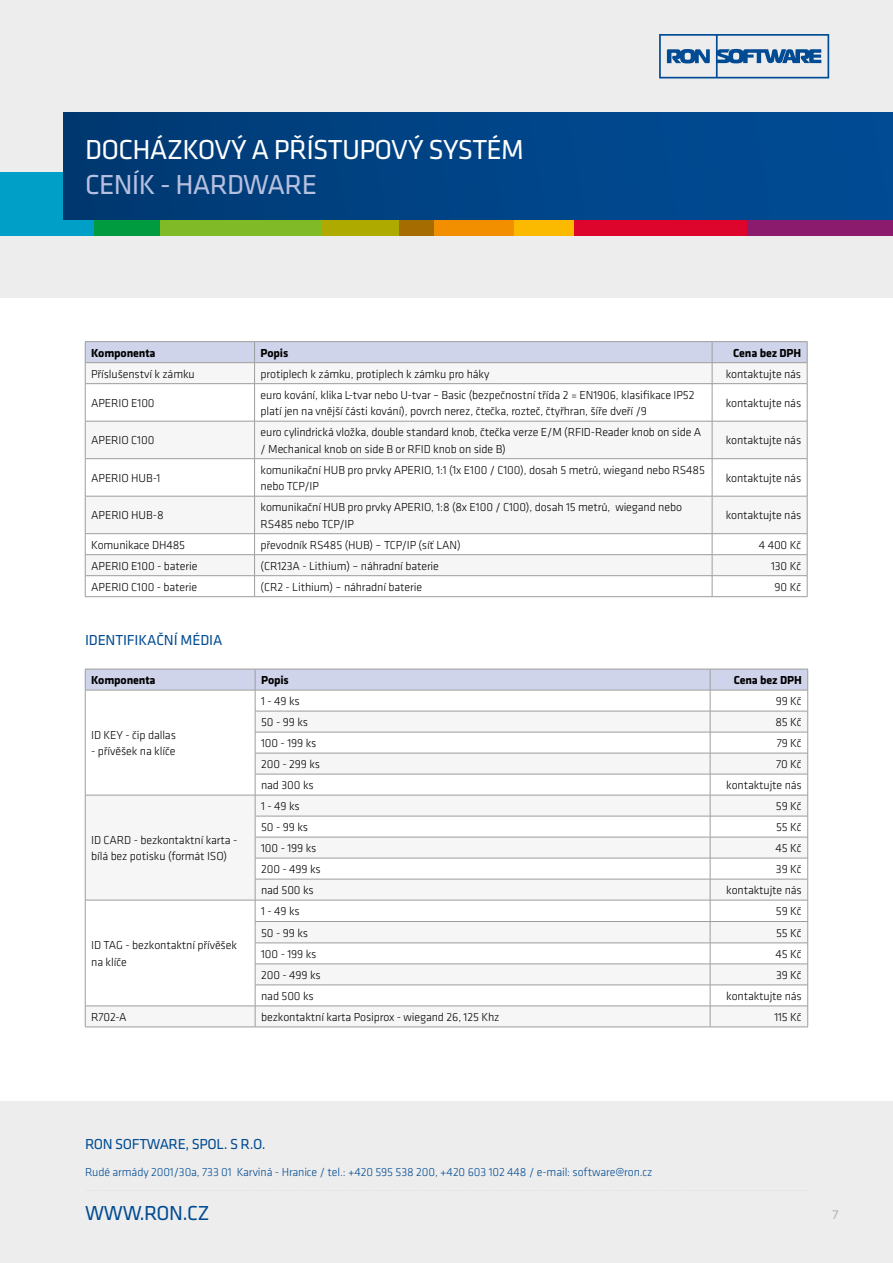
<style>
.page{position:relative;width:893px;height:1263px;background:#fff}
.page>*{position:absolute;margin:0;border:0;box-sizing:border-box;transform-origin:0 0}
.t1{font:28.5px "Klavika";letter-spacing:-.025em;color:#fff}
.t2{font:28.5px "Klavika";letter-spacing:-.025em;color:#b8c0e0}
.t3{font:21px "Klavika";letter-spacing:-.025em;color:#004b93}
.t4{font:15px "Klavika";letter-spacing:-.01em;color:#004b93}
.t5{font:13.5px "Klavika";color:#b3b2b2}
.t6{font:300 12px/16.5px "Klavika";letter-spacing:-.01em;color:#000}
.t7{font:300 12px "Klavika";letter-spacing:-.01em;color:#004b93}
.t8{font:700 12px "Klavika";letter-spacing:-.01em;color:#000}
</style>
<div class="page">
<div style="left:0;top:0;width:893px;height:298px;background:#ededed"></div>
<div style="left:0;top:1101px;width:893px;height:162px;background:#ededed"></div>
<div style="left:0;top:172px;width:744px;height:64px;background:#009fc8"></div>
<div style="left:94px;top:172px;width:650px;height:64px;background:#009b3e"></div>
<div style="left:160px;top:172px;width:635px;height:64px;background:#80ba27"></div>
<svg style="left:323px;top:172px;width:566px;height:64px;background:#a19107"></svg>
<div style="left:434px;top:172px;width:459px;height:64px;background:#f18f00"></div>
<div style="left:514px;top:172px;width:379px;height:64px;background:#fbba00"></div>
<div style="left:574px;top:172px;width:319px;height:64px;background:#dd052b"></div>
<div style="left:747px;top:172px;width:146px;height:64px;background:#8b1c6d"></div>
<div style="left:64px;top:113px;width:829px;height:106px;background:linear-gradient(to right,#003972,#004d98)"></div>
<svg style="left:659px;top:34px;width:170px;height:44px"></svg>
<svg style="left:86px;top:384px;width:721px;height:191px;fill:#f6f6f6"></svg>
<hr style="left:85px;top:383px;width:170px;height:1px;background:#9d9d9c">
<hr style="left:255px;top:383px;width:457px;height:1px;background:#9d9d9c">
<hr style="left:712px;top:383px;width:95px;height:1px;background:#9d9d9c">
<hr style="left:85px;top:421px;width:170px;height:1px;background:#9d9d9c">
<hr style="left:255px;top:421px;width:457px;height:1px;background:#9d9d9c">
<hr style="left:712px;top:421px;width:95px;height:1px;background:#9d9d9c">
<hr style="left:85px;top:458px;width:170px;height:1px;background:#9d9d9c">
<hr style="left:255px;top:458px;width:457px;height:1px;background:#9d9d9c">
<hr style="left:712px;top:458px;width:95px;height:1px;background:#9d9d9c">
<hr style="left:85px;top:341px;width:170px;height:1px;background:#9d9d9c">
<hr style="left:255px;top:341px;width:457px;height:1px;background:#9d9d9c">
<hr style="left:712px;top:341px;width:95px;height:1px;background:#9d9d9c">
<hr style="left:712px;top:496px;width:1px;height:37px;background:#9d9d9c">
<hr style="left:807px;top:496px;width:1px;height:37px;background:#9d9d9c">
<hr style="left:255px;top:533px;width:457px;height:1px;background:#9d9d9c">
<hr style="left:712px;top:533px;width:95px;height:1px;background:#9d9d9c">
<hr style="left:255px;top:554px;width:457px;height:1px;background:#9d9d9c">
<hr style="left:712px;top:554px;width:95px;height:1px;background:#9d9d9c">
<hr style="left:255px;top:575px;width:457px;height:1px;background:#9d9d9c">
<hr style="left:712px;top:575px;width:95px;height:1px;background:#9d9d9c">
<svg style="left:712px;top:534px;width:1px;height:62px"></svg>
<svg style="left:807px;top:534px;width:1px;height:62px"></svg>
<hr style="left:255px;top:596px;width:457px;height:1px;background:#9d9d9c">
<hr style="left:712px;top:596px;width:95px;height:1px;background:#9d9d9c">
<hr style="left:85px;top:496px;width:1px;height:37px;background:#9d9d9c">
<hr style="left:254px;top:496px;width:1px;height:37px;background:#9d9d9c">
<hr style="left:85px;top:533px;width:170px;height:1px;background:#9d9d9c">
<hr style="left:85px;top:554px;width:170px;height:1px;background:#9d9d9c">
<hr style="left:85px;top:575px;width:170px;height:1px;background:#9d9d9c">
<svg style="left:85px;top:534px;width:1px;height:62px"></svg>
<svg style="left:254px;top:534px;width:1px;height:62px"></svg>
<hr style="left:85px;top:596px;width:170px;height:1px;background:#9d9d9c">
<svg style="left:85px;top:342px;width:723px;height:41px"></svg>
<hr style="left:85px;top:384px;width:1px;height:37px;background:#9d9d9c">
<hr style="left:254px;top:384px;width:1px;height:37px;background:#9d9d9c">
<hr style="left:712px;top:384px;width:1px;height:37px;background:#9d9d9c">
<hr style="left:807px;top:384px;width:1px;height:37px;background:#9d9d9c">
<hr style="left:85px;top:421px;width:1px;height:37px;background:#9d9d9c">
<hr style="left:254px;top:421px;width:1px;height:37px;background:#9d9d9c">
<hr style="left:712px;top:421px;width:1px;height:37px;background:#9d9d9c">
<hr style="left:807px;top:421px;width:1px;height:37px;background:#9d9d9c">
<hr style="left:85px;top:459px;width:1px;height:37px;background:#9d9d9c">
<hr style="left:254px;top:459px;width:1px;height:37px;background:#9d9d9c">
<hr style="left:712px;top:459px;width:1px;height:37px;background:#9d9d9c">
<hr style="left:807px;top:459px;width:1px;height:37px;background:#9d9d9c">
<hr style="left:85px;top:496px;width:170px;height:1px;background:#9d9d9c">
<hr style="left:255px;top:496px;width:457px;height:1px;background:#9d9d9c">
<hr style="left:712px;top:496px;width:95px;height:1px;background:#9d9d9c">
<hr style="left:85px;top:1027px;width:170px;height:1px;background:#9d9d9c">
<hr style="left:255px;top:1027px;width:455px;height:1px;background:#9d9d9c">
<hr style="left:710px;top:1027px;width:98px;height:1px;background:#9d9d9c">
<svg style="left:85px;top:669px;width:723px;height:358px"></svg>
<hr style="left:85px;top:690px;width:170px;height:1px;background:#9d9d9c">
<hr style="left:255px;top:690px;width:455px;height:1px;background:#9d9d9c">
<hr style="left:710px;top:690px;width:98px;height:1px;background:#9d9d9c">
<h1 class="t1" style="left:85px;top:134px;width:440px">DOCHÁZKOVÝ A PŘÍSTUPOVÝ SYSTÉM</h1>
<h1 class="t2" style="left:85px;top:169px;width:234px">CENÍK - HARDWARE</h1>
<p class="t8" style="left:91px;top:346px;width:66px">Komponenta</p>
<p class="t8" style="left:261px;top:346px;width:29px">Popis</p>
<p class="t8" style="left:733px;top:346px;width:70px">Cena bez DPH</p>
<p class="t6" style="left:91px;top:366px;width:105px">Příslušenství k zámku</p>
<p class="t6" style="left:261px;top:366px;width:230px">protiplech k zámku, protiplech k zámku pro háky</p>
<p class="t6" style="left:726px;top:366px;width:77px">kontaktujte nás</p>
<p class="t6" style="left:91px;top:395px;width:65px">APERIO E100</p>
<p class="t6" style="left:261px;top:387px;width:435px">euro kování, klika L-tvar nebo U-tvar – Basic (bezpečnostní třída 2 = EN1906, klasifikace IP52 platí jen na vnější části kování), povrch nerez, čtečka, rozteč, čtyřhran, šíře dveří /9</p>
<p class="t6" style="left:726px;top:395px;width:77px">kontaktujte nás</p>
<p class="t6" style="left:91px;top:432px;width:65px">APERIO C100</p>
<p class="t6" style="left:261px;top:424px;width:442px">euro cylindrická vložka, double standard knob, čtečka verze E/M (RFID-Reader knob on side A / Mechanical knob on side B or RFID knob on side B)</p>
<p class="t6" style="left:726px;top:432px;width:77px">kontaktujte nás</p>
<p class="t6" style="left:91px;top:470px;width:71px">APERIO HUB-1</p>
<p class="t6" style="left:261px;top:462px;width:446px">komunikační HUB pro prvky APERIO, 1:1 (1x E100 / C100), dosah 5 metrů, wiegand nebo RS485 nebo TCP/IP</p>
<p class="t6" style="left:726px;top:470px;width:77px">kontaktujte nás</p>
<p class="t6" style="left:91px;top:507px;width:74px">APERIO HUB-8</p>
<p class="t6" style="left:261px;top:499px;width:423px">komunikační HUB pro prvky APERIO, 1:8 (8x E100 / C100), dosah 15 metrů, wiegand nebo<br>RS485 nebo TCP/IP</p>
<p class="t6" style="left:726px;top:507px;width:77px">kontaktujte nás</p>
<p class="t6" style="left:91px;top:537px;width:95px">Komunikace DH485</p>
<p class="t6" style="left:261px;top:537px;width:202px">převodník RS485 (HUB) – TCP/IP (síť LAN)</p>
<p class="t6" style="left:759px;top:537px;width:44px">4 400 Kč</p>
<p class="t6" style="left:91px;top:558px;width:108px">APERIO E100 - baterie</p>
<p class="t6" style="left:261px;top:558px;width:180px">(CR123A - Lithium) – náhradní baterie</p>
<p class="t6" style="left:771px;top:558px;width:32px">130 Kč</p>
<p class="t6" style="left:91px;top:579px;width:107px">APERIO C100 - baterie</p>
<p class="t6" style="left:261px;top:579px;width:163px">(CR2 - Lithium) – náhradní baterie</p>
<p class="t6" style="left:775px;top:579px;width:28px">90 Kč</p>
<p class="t4" style="left:85px;top:632px;width:139px">IDENTIFIKAČNÍ MÉDIA</p>
<p class="t8" style="left:91px;top:673px;width:66px">Komponenta</p>
<p class="t8" style="left:261px;top:673px;width:29px">Popis</p>
<p class="t8" style="left:734px;top:673px;width:70px">Cena bez DPH</p>
<p class="t6" style="left:91px;top:727px;width:86px">ID KEY - čip dallas</p>
<p class="t6" style="left:91px;top:743px;width:86px">- přívěšek na klíče</p>
<p class="t6" style="left:91px;top:832px;width:148px">ID CARD - bezkontaktní karta - bílá bez potisku (formát ISO)</p>
<p class="t6" style="left:91px;top:937px;width:147px">ID TAG - bezkontaktní přívěšek na klíče</p>
<p class="t6" style="left:261px;top:693px;width:40px">1 - 49 ks</p>
<p class="t6" style="left:776px;top:693px;width:28px">99 Kč</p>
<p class="t6" style="left:261px;top:714px;width:48px">50 - 99 ks</p>
<p class="t6" style="left:775px;top:714px;width:28px">85 Kč</p>
<p class="t6" style="left:261px;top:735px;width:57px">100 - 199 ks</p>
<p class="t6" style="left:777px;top:735px;width:27px">79 Kč</p>
<p class="t6" style="left:261px;top:756px;width:61px">200 - 299 ks</p>
<p class="t6" style="left:776px;top:756px;width:27px">70 Kč</p>
<p class="t6" style="left:261px;top:777px;width:54px">nad 300 ks</p>
<p class="t6" style="left:726px;top:777px;width:77px">kontaktujte nás</p>
<p class="t6" style="left:261px;top:798px;width:40px">1 - 49 ks</p>
<p class="t6" style="left:776px;top:798px;width:27px">59 Kč</p>
<p class="t6" style="left:261px;top:819px;width:48px">50 - 99 ks</p>
<p class="t6" style="left:776px;top:819px;width:27px">55 Kč</p>
<p class="t6" style="left:261px;top:840px;width:57px">100 - 199 ks</p>
<p class="t6" style="left:776px;top:840px;width:28px">45 Kč</p>
<p class="t6" style="left:261px;top:861px;width:61px">200 - 499 ks</p>
<p class="t6" style="left:776px;top:861px;width:27px">39 Kč</p>
<p class="t6" style="left:261px;top:882px;width:54px">nad 500 ks</p>
<p class="t6" style="left:726px;top:882px;width:77px">kontaktujte nás</p>
<p class="t6" style="left:261px;top:903px;width:40px">1 - 49 ks</p>
<p class="t6" style="left:776px;top:903px;width:27px">59 Kč</p>
<p class="t6" style="left:261px;top:925px;width:48px">50 - 99 ks</p>
<p class="t6" style="left:776px;top:925px;width:27px">55 Kč</p>
<p class="t6" style="left:261px;top:946px;width:57px">100 - 199 ks</p>
<p class="t6" style="left:776px;top:946px;width:28px">45 Kč</p>
<p class="t6" style="left:261px;top:967px;width:61px">200 - 499 ks</p>
<p class="t6" style="left:776px;top:967px;width:27px">39 Kč</p>
<p class="t6" style="left:261px;top:988px;width:54px">nad 500 ks</p>
<p class="t6" style="left:726px;top:988px;width:77px">kontaktujte nás</p>
<p class="t6" style="left:91px;top:1009px;width:37px">R702-A</p>
<p class="t6" style="left:261px;top:1009px;width:240px">bezkontaktní karta Posiprox - wiegand 26, 125 Khz</p>
<p class="t6" style="left:774px;top:1009px;width:29px">115 Kč</p>
<p class="t4" style="left:85px;top:1136px;width:182px">RON SOFTWARE, SPOL. S R.O.</p>
<p class="t7" style="left:85px;top:1165px;width:569px">Rudé armády 2001/30a, 733 01 Karviná - Hranice / tel.: +420 595 538 200, +420 603 102 448 / e-mail: software@ron.cz</p>
<h2 class="t3" style="left:85px;top:1201px;width:126px">WWW.RON.CZ</h2>
<p class="t5" style="left:833px;top:1207px;width:7px">7</p>
</div>
